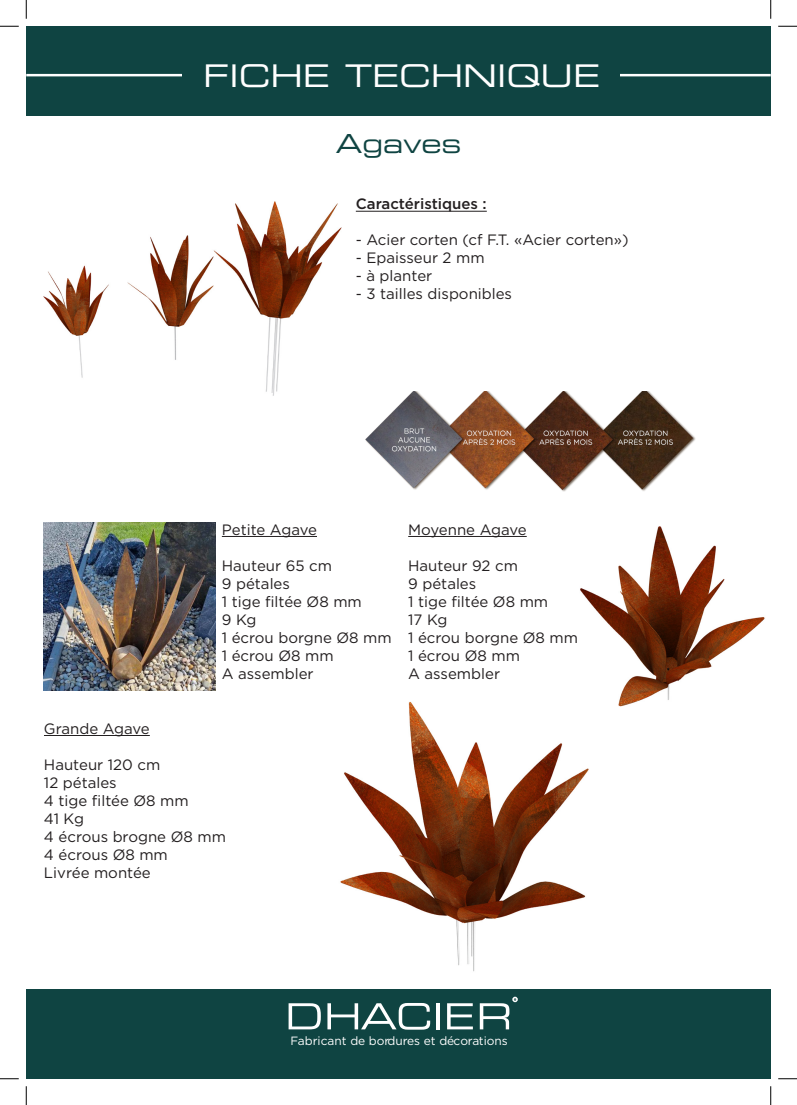
<style>
.page{position:relative;width:797px;height:1105px;background:#fff}
.page>*{position:absolute;margin:0;border:0;box-sizing:border-box;transform-origin:0 0}
.t1{font:31.25px "Eurostile Extended Two";color:#fff}
.t2{font:26.25px "Eurostile Extended Two";color:#0f4442}
.t3{font:15px "Gotham";color:#231f20}
.t4{font:500 15px "Gotham";color:#231f20}
.t5{font:12px "Gotham";color:#fff}
</style>
<div class="page">
<div style="left:26px;top:989px;width:744px;height:90px;background:#0f4442"></div>
<svg style="left:288px;top:1003px;width:33px;height:26px"></svg>
<svg style="left:327px;top:1003px;width:103px;height:27px"></svg>
<hr style="left:436px;top:1003px;width:4px;height:26px;background:#fff">
<svg style="left:447px;top:1003px;width:26px;height:26px"></svg>
<svg style="left:480px;top:997px;width:38px;height:32px"></svg>
<div style="left:26px;top:26px;width:744px;height:90px;background:#0f4442"></div>
<hr style="left:26px;top:74px;width:744px;height:2px;background:#fff">
<div style="left:183px;top:51px;width:437px;height:40px;background:#0f4442"></div>
<img style="left:365px;top:391px;width:331px;height:100px">
<hr style="left:356px;top:211px;width:131px;height:1px;background:#231f20">
<img style="left:44px;top:523px;width:172px;height:168px">
<hr style="left:222px;top:536px;width:95px;height:1px;background:#231f20">
<hr style="left:408px;top:536px;width:118px;height:1px;background:#231f20">
<hr style="left:44px;top:735px;width:106px;height:1px;background:#231f20">
<img style="left:580px;top:526px;width:185px;height:181px">
<img style="left:44px;top:201px;width:298px;height:195px">
<img style="left:340px;top:691px;width:256px;height:281px">
<svg style="left:0;top:25px;width:19px;height:2px"></svg>
<svg style="left:778px;top:25px;width:19px;height:2px"></svg>
<svg style="left:0;top:1078px;width:19px;height:1px"></svg>
<svg style="left:778px;top:1078px;width:19px;height:1px"></svg>
<svg style="left:25px;top:0;width:2px;height:19px"></svg>
<svg style="left:25px;top:1086px;width:2px;height:19px"></svg>
<svg style="left:770px;top:0;width:1px;height:19px"></svg>
<svg style="left:770px;top:1086px;width:1px;height:19px"></svg>
<h1 class="t1" style="left:203px;top:54px;width:398px">FICHE TECHNIQUE</h1>
<p class="t2" style="left:336px;top:126px;width:127px">Agaves</p>
<p class="t4" style="left:356px;top:194px;width:132px">Caractéristiques :</p>
<p class="t3" style="left:356px;top:230px;width:274px">- Acier corten (cf F.T. «Acier corten»)</p>
<p class="t3" style="left:356px;top:248px;width:130px">- Epaisseur 2 mm</p>
<p class="t3" style="left:356px;top:266px;width:78px">- à planter</p>
<p class="t3" style="left:356px;top:284px;width:158px">- 3 tailles disponibles</p>
<p class="t3" style="left:222px;top:520px;width:97px">Petite Agave</p>
<p class="t3" style="left:222px;top:556px;width:112px">Hauteur 65 cm</p>
<p class="t3" style="left:222px;top:574px;width:70px">9 pétales</p>
<p class="t3" style="left:222px;top:592px;width:141px">1 tige filtée Ø8 mm</p>
<p class="t3" style="left:222px;top:610px;width:36px">9 Kg</p>
<p class="t3" style="left:222px;top:628px;width:171px">1 écrou borgne Ø8 mm</p>
<p class="t3" style="left:222px;top:646px;width:113px">1 écrou Ø8 mm</p>
<p class="t3" style="left:222px;top:664px;width:93px">A assembler</p>
<p class="t3" style="left:44px;top:719px;width:107px">Grande Agave</p>
<p class="t3" style="left:44px;top:755px;width:118px">Hauteur 120 cm</p>
<p class="t3" style="left:44px;top:773px;width:74px">12 pétales</p>
<p class="t3" style="left:44px;top:791px;width:146px">4 tige filtée Ø8 mm</p>
<p class="t3" style="left:44px;top:809px;width:42px">41 Kg</p>
<p class="t3" style="left:44px;top:827px;width:183px">4 écrous brogne Ø8 mm</p>
<p class="t3" style="left:44px;top:845px;width:125px">4 écrous Ø8 mm</p>
<p class="t3" style="left:44px;top:863px;width:108px">Livrée montée</p>
<p class="t3" style="left:408px;top:520px;width:120px">Moyenne Agave</p>
<p class="t3" style="left:408px;top:556px;width:111px">Hauteur 92 cm</p>
<p class="t3" style="left:408px;top:574px;width:70px">9 pétales</p>
<p class="t3" style="left:408px;top:592px;width:141px">1 tige filtée Ø8 mm</p>
<p class="t3" style="left:408px;top:610px;width:41px">17 Kg</p>
<p class="t3" style="left:408px;top:628px;width:171px">1 écrou borgne Ø8 mm</p>
<p class="t3" style="left:408px;top:646px;width:113px">1 écrou Ø8 mm</p>
<p class="t3" style="left:408px;top:664px;width:93px">A assembler</p>
<p class="t5" style="left:290px;top:1033px;width:219px">Fabricant de bordures et décorations</p>
</div>
